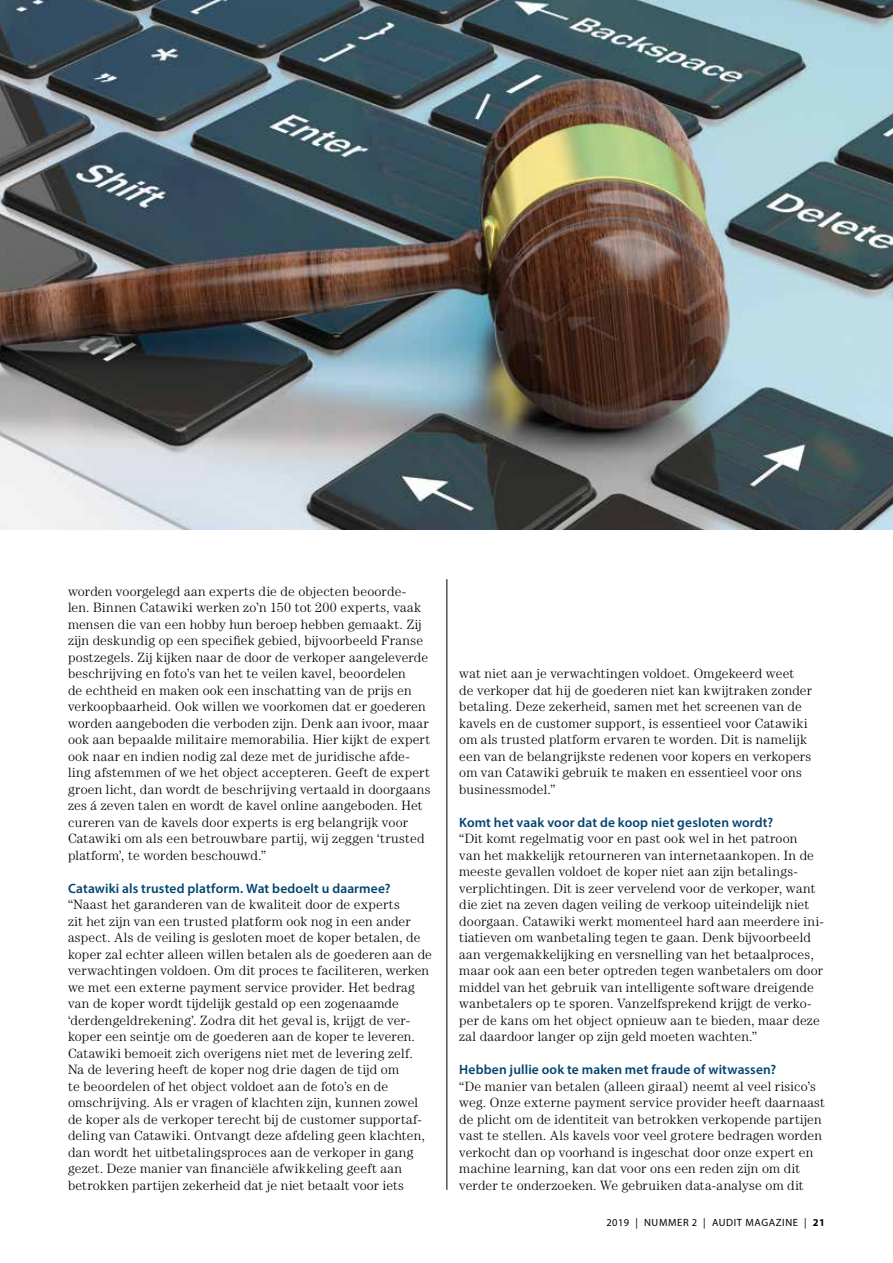
<style>
.page{position:relative;width:893px;height:1263px;background:#fff}
.page>*{position:absolute;margin:0;border:0;box-sizing:border-box;transform-origin:0 0}
.t1{font:300 13.5px/16.5px "Century LT";letter-spacing:.01em;color:#000}
.t2{font:600 13.5px "Myriad Pro";letter-spacing:.01em;color:#004371}
.t3{font:10.5px "Myriad Pro";letter-spacing:.06em;color:#000}
.s1{font-weight:700}
</style>
<div class="page">
<hr style="left:446px;top:579px;width:1px;height:611px;background:#000">
<img style="left:0;top:0;width:893px;height:530px">
<p class="t1" style="left:68px;top:582px;width:364px">worden voorgelegd aan experts die de objecten beoorde&shy;len. Binnen Catawiki werken zo’n 150 tot 200 experts, vaak mensen die van een hobby hun beroep hebben gemaakt. Zij zijn deskundig op een specifiek gebied, bijvoorbeeld Franse postzegels. Zij kijken naar de door de verkoper aangeleverde beschrijving en foto’s van het te veilen kavel, beoordelen<br>de echtheid en maken ook een inschatting van de prijs en verkoopbaarheid. Ook willen we voorkomen dat er goederen worden aangeboden die verboden zijn. Denk aan ivoor, maar ook aan bepaalde militaire memorabilia. Hier kijkt de expert ook naar en indien nodig zal deze met de juridische afde&shy;ling afstemmen of we het object accepteren. Geeft de expert groen licht, dan wordt de beschrijving vertaald in doorgaans zes á zeven talen en wordt de kavel online aangeboden. Het cureren van de kavels door experts is erg belangrijk voor Catawiki om als een betrouwbare partij, wij zeggen ‘trusted platform’, te worden beschouwd.”</p>
<p class="t2" style="left:68px;top:879px;width:324px">Catawiki als trusted platform. Wat bedoelt u daarmee?</p>
<p class="t1" style="left:68px;top:896px;width:365px">“Naast het garanderen van de kwaliteit door de experts<br>zit het zijn van een trusted platform ook nog in een ander aspect. Als de veiling is gesloten moet de koper betalen, de koper zal echter alleen willen betalen als de goederen aan de verwachtingen voldoen. Om dit proces te faciliteren, werken we met een externe payment service provider. Het bedrag van de koper wordt tijdelijk gestald op een zogenaamde ‘derdengeldrekening’. Zodra dit het geval is, krijgt de ver&shy;koper een seintje om de goederen aan de koper te leveren.<br>Catawiki bemoeit zich overigens niet met de levering zelf.<br>Na de levering heeft de koper nog drie dagen de tijd om<br>te beoordelen of het object voldoet aan de foto’s en de omschrijving. Als er vragen of klachten zijn, kunnen zowel de koper als de verkoper terecht bij de customer supportaf&shy;deling van Catawiki. Ontvangt deze afdeling geen klachten, dan wordt het uitbetalingsproces aan de verkoper in gang gezet. Deze manier van financiële afwikkeling geeft aan betrokken partijen zekerheid dat je niet betaalt voor iets</p>
<p class="t1" style="left:459px;top:665px;width:354px">wat niet aan je verwachtingen voldoet. Omgekeerd weet de verkoper dat hij de goederen niet kan kwijtraken zonder betaling. Deze zekerheid, samen met het screenen van de kavels en de customer support, is essentieel voor Catawiki om als trusted platform ervaren te worden. Dit is namelijk een van de belangrijkste redenen voor kopers en verkopers om van Catawiki gebruik te maken en essentieel voor ons businessmodel.”</p>
<p class="t2" style="left:459px;top:813px;width:315px">Komt het vaak voor dat de koop niet gesloten wordt?</p>
<p class="t1" style="left:459px;top:830px;width:366px">“Dit komt regelmatig voor en past ook wel in het patroon<br>van het makkelijk retourneren van internetaankopen. In de meeste gevallen voldoet de koper niet aan zijn betalings&shy;verplichtingen. Dit is zeer vervelend voor de verkoper, want die ziet na zeven dagen veiling de verkoop uiteindelijk niet doorgaan. Catawiki werkt momenteel hard aan meerdere ini&shy;tiatieven om wanbetaling tegen te gaan. Denk bijvoorbeeld aan vergemakkelijking en versnelling van het betaalproces, maar ook aan een beter optreden tegen wanbetalers om door middel van het gebruik van intelligente software dreigende wanbetalers op te sporen. Vanzelfsprekend krijgt de verko&shy;per de kans om het object opnieuw aan te bieden, maar deze zal daardoor langer op zijn geld moeten wachten.”</p>
<p class="t2" style="left:459px;top:1061px;width:319px">Hebben jullie ook te maken met fraude of witwassen?</p>
<p class="t1" style="left:459px;top:1077px;width:367px">“De manier van betalen (alleen giraal) neemt al veel risico’s weg. Onze externe payment service provider heeft daarnaast de plicht om de identiteit van betrokken verkopende partijen vast te stellen. Als kavels voor veel grotere bedragen worden verkocht dan op voorhand is ingeschat door onze expert en machine learning, kan dat voor ons een reden zijn om dit verder te onderzoeken. We gebruiken data-analyse om dit</p>
<p class="t3" style="left:606px;top:1216px;width:220px">2019 | NUMMER 2 | AUDIT MAGAZINE | <span class="s1">21</span></p>
</div>
